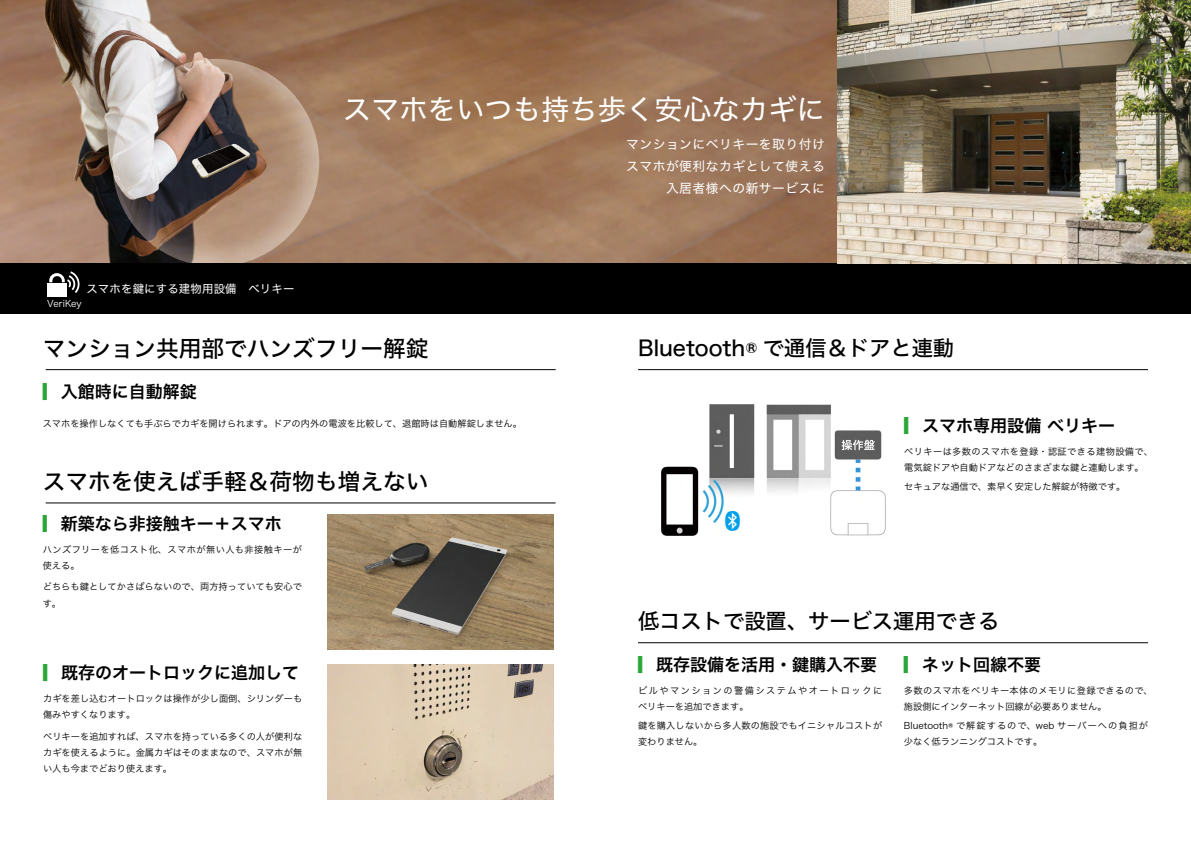
<style>
.page{position:relative;width:1191px;height:842px;background:#fff}
.page>*{position:absolute;margin:0;border:0;box-sizing:border-box;transform-origin:0 0}
.t1{font:28.3px "Hiragino Sans W4";color:#fff}
.t2{font:22.7px "Hiragino Sans W5";color:#000}
.t3{font:21.3px "Hiragino Sans W5";color:#000}
.t4{font:17px "Hiragino Sans W6";color:#000}
.t5{font:12.8px/22.3px "Hiragino Sans W4";letter-spacing:.04em;color:#fff;text-align:right}
.t6{font:11.3px "Hiragino Sans W4";letter-spacing:.02em;color:#fff}
.t7{font:9.2px/16.1px "Hiragino Sans W3";letter-spacing:.005em;color:#000}
.t8{font:9.2px/16.1px "Hiragino Sans W3";letter-spacing:.04em;color:#000}
.t9{font:9.2px/16.1px "Hiragino Sans W3";letter-spacing:.16em;color:#000}
.t10{font:9.2px/16.1px "Hiragino Sans W3";letter-spacing:.045em;color:#000}
.t11{font:9.2px "Hira Kaku Pro W3";color:#fff}
.s1{font-family:"Hiragino Sans W4";color:#2aa738}
</style>
<div class="page">
<img style="left:0;top:0;width:837px;height:264px">
<div style="left:0;top:264px;width:1191px;height:50px;background:#000"></div>
<hr style="left:46px;top:369px;width:509px;height:1px;background:#000">
<hr style="left:46px;top:503px;width:509px;height:1px;background:#000">
<img style="left:661px;top:404px;width:225px;height:132px">
<hr style="left:638px;top:369px;width:510px;height:1px;background:#000">
<img style="left:837px;top:0;width:354px;height:264px">
<hr style="left:638px;top:642px;width:510px;height:1px;background:#000">
<img style="left:328px;top:515px;width:225px;height:135px">
<img style="left:328px;top:664px;width:225px;height:135px">
<div style="left:48px;top:283px;width:19px;height:13px;background:#fff"></div>
<svg style="left:49px;top:271px;width:31px;height:22px"></svg>
<svg style="left:725px;top:511px;width:15px;height:20px"></svg>
<p class="t6" style="left:86px;top:279px;width:209px">スマホを鍵にする建物用設備　ベリキー</p>
<p class="t11" style="left:47px;top:295px;width:36px">VeriKey</p>
<h1 class="t1" style="left:343px;top:84px;width:483px">スマホをいつも持ち歩く安心なカギに</h1>
<h3 class="t5" style="left:626px;top:132px;width:200px">マンションにベリキーを取り付けスマホが便利なカギとして使える入居者様への新サービスに</h3>
<h2 class="t2" style="left:43px;top:328px;width:387px">マンション共用部でハンズフリー解錠</h2>
<h3 class="t4" style="left:43px;top:376px;width:156px"><span class="s1">▎</span>入館時に自動解錠</h3>
<p class="t7" style="left:43px;top:415px;width:481px">スマホを操作しなくても手ぶらでカギを開けられます。ドアの内外の電波を比較して、退館時は自動解錠しません。</p>
<h2 class="t2" style="left:43px;top:461px;width:387px">スマホを使えば手軽＆荷物も増えない</h2>
<h3 class="t4" style="left:43px;top:508px;width:241px"><span class="s1">▎</span>新築なら非接触キー＋スマホ</h3>
<p class="t10" style="left:43px;top:540px;width:261px">ハンズフリーを低コスト化、スマホが無い人も非接触キーが使える。</p>
<p class="t7" style="left:43px;top:578px;width:261px">どちらも鍵としてかさばらないので、両方持っていても安心です。</p>
<h3 class="t4" style="left:43px;top:657px;width:258px"><span class="s1">▎</span>既存のオートロックに追加して</h3>
<p class="t7" style="left:43px;top:690px;width:261px">カギを差し込むオートロックは操作が少し面倒、シリンダーも傷みやすくなります。</p>
<p class="t7" style="left:43px;top:728px;width:261px;text-align:justify">ベリキーを追加すれば、スマホを持っている多くの人が便利なカギを使えるように。金属カギはそのままなので、スマホが無い人も今までどおり使えます。</p>
<h3 class="t3" style="left:638px;top:328px;width:318px">Bluetooth® で通信＆ドアと連動</h3>
<h3 class="t4" style="left:904px;top:410px;width:212px"><span class="s1">▎</span>スマホ専用設備 ベリキー</h3>
<p class="t7" style="left:904px;top:443px;width:250px">ベリキーは多数のスマホを登録・認証できる建物設備で、電気錠ドアや自動ドアなどのさまざまな鍵と連動します。</p>
<p class="t7" style="left:904px;top:478px;width:223px">セキュアな通信で、素早く安定した解錠が特徴です。</p>
<h3 class="t3" style="left:638px;top:601px;width:363px">低コストで設置、サービス運用できる</h3>
<h3 class="t4" style="left:638px;top:649px;width:241px"><span class="s1">▎</span>既存設備を活用・鍵購入不要</h3>
<p class="t9" style="left:638px;top:681px;width:246px">ビルやマンションの警備システムやオートロックにベリキーを追加できます。</p>
<p class="t7" style="left:638px;top:717px;width:246px">鍵を購入しないから多人数の施設でもイニシャルコストが変わりません。</p>
<h3 class="t4" style="left:904px;top:649px;width:139px"><span class="s1">▎</span>ネット回線不要</h3>
<p class="t8" style="left:904px;top:681px;width:250px">多数のスマホをベリキー本体のメモリに登録できるので、施設側にインターネット回線が必要ありません。</p>
<p class="t7" style="left:904px;top:717px;width:246px">Bluetooth® で解錠するので、web サーバーへの負担が少なく低ランニングコストです。</p>
</div>
